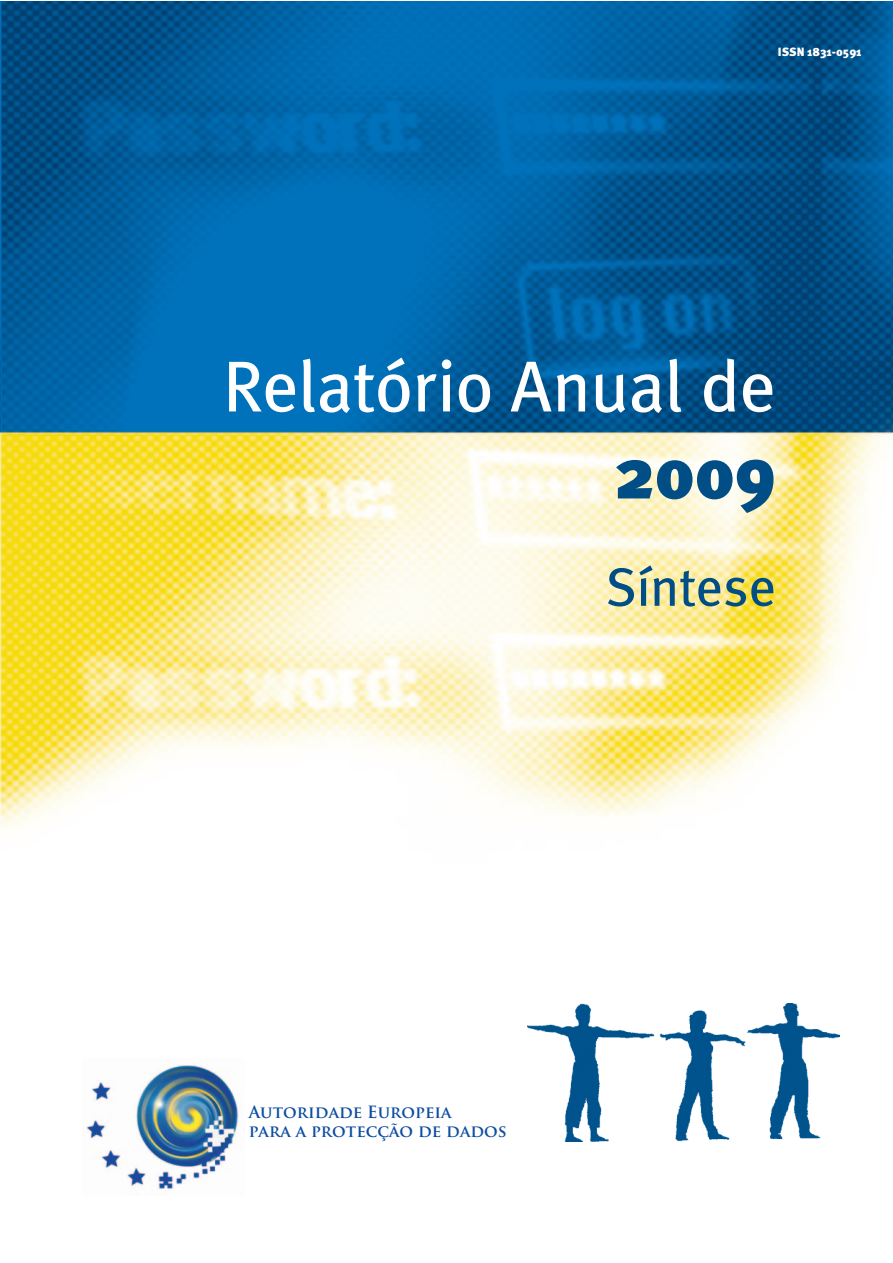
<style>
.page{position:relative;width:893px;height:1263px;background:#fff}
.page>*{position:absolute;margin:0;border:0;box-sizing:border-box;transform-origin:0 0}
.t1{font:72px "Meta Pro";letter-spacing:-.02em;color:#fff}
.t2{font:900 72px "Meta Pro";color:#004e85}
.t3{font:54px "Meta Pro";letter-spacing:-.015em;color:#004e85}
.t4{font:700 16.5px/19.5px "Trajan Pro";color:#0d4da1}
.t5{font:900 12px "Meta Pro";color:#fff}
</style>
<div class="page">
<img style="left:0;top:1px;width:892px;height:1141px">
<img style="left:83px;top:1059px;width:161px;height:131px">
<img style="left:528px;top:1003px;width:312px;height:138px">
<p class="t5" style="left:778px;top:44px;width:85px">ISSN 1831-0591</p>
<h1 class="t1" style="left:223px;top:341px;width:555px">Relatório Anual de</h1>
<h1 class="t2" style="left:614px;top:428px;width:164px">2009</h1>
<h2 class="t3" style="left:605px;top:553px;width:173px">Síntese</h2>
<p class="t4" style="left:249px;top:1102px;width:259px">Autoridade Europeia<br>para a protecção de dados</p>
</div>
